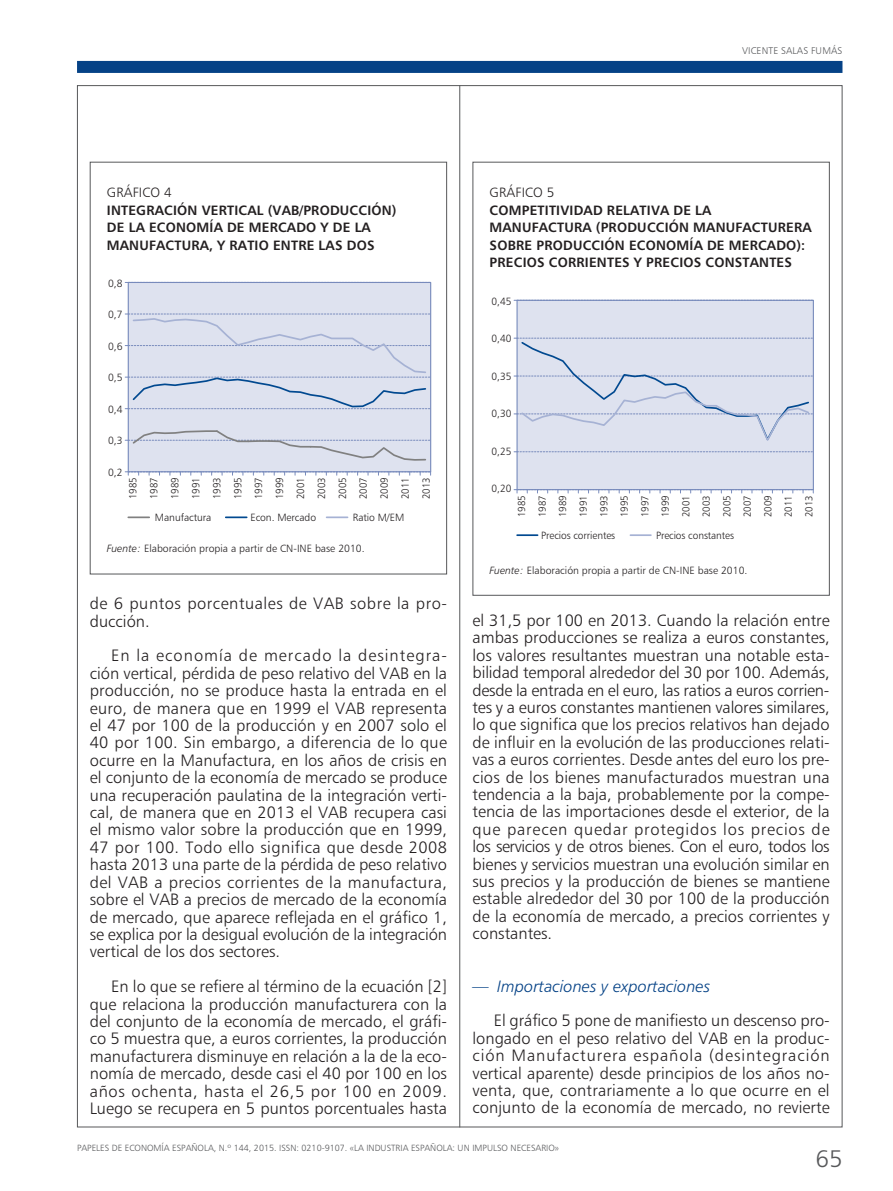
<style>
.page{position:relative;width:893px;height:1191px;background:#fff}
.page>*{position:absolute;margin:0;border:0;box-sizing:border-box;transform-origin:0 0}
.t1{font:24px "Humanist 777 BT Light B";color:#57585a}
.t2{font:16.5px/17.4px "Humanist 777 BT Light B";color:#231f20;text-align:justify}
.t3{font:16.5px/17.4px "Humanist 777 BT Light B";letter-spacing:.03em;color:#231f20}
.t4{font:13.5px/17.4px "Humanist 777 BT Bold B";letter-spacing:.015em;color:#231f20}
.t5{font:300 10.5px "Humanist 777";letter-spacing:-.005em;color:#231f20}
.t6{font:10.5px "Humanist 777 BT Light B";color:#231f20}
.t7{font:300 10.35px/21px "Humanist 777";color:#231f20;text-align:justify;scale:.93 1}
.t8{font:300 10.2px/20.5px "Humanist 777";color:#231f20;text-align:justify;scale:.95 1}
.t9{font:9.75px "Humanist 777 BT Light B";letter-spacing:.015em;color:#57585a}
.t10{font:9px "Humanist 777 BT Light B";color:#57585a}
.s1{font-family:"Humanist 777 BT Light B"}
.s2{font-family:"Humanist 777 BT Light Italic B"}
.s3{font-family:"Humanist 777 BT Light Italic B";color:#054286}
</style>
<div class="page">
<div style="left:77px;top:61px;width:765px;height:12px;background:#054286"></div>
<hr style="left:459px;top:85px;width:1px;height:1042px;background:#57585a">
<div style="left:128px;top:282px;width:303px;height:190px;background:#dee2ef"></div>
<svg style="left:125px;top:471px;width:306px;height:4px"></svg>
<hr style="left:128px;top:516px;width:21px;height:2px;background:#808080">
<hr style="left:226px;top:516px;width:21px;height:2px;background:#014990">
<div style="left:128px;top:282px;width:303px;height:190px;border:1px solid #788bbc"></div>
<hr style="left:327px;top:516px;width:21px;height:2px;background:#a6b2d4">
<svg style="left:125px;top:429px;width:306px;height:32px"></svg>
<svg style="left:125px;top:313px;width:306px;height:96px"></svg>
<div style="left:90px;top:162px;width:357px;height:412px;border:1px solid #57585a"></div>
<div style="left:517px;top:300px;width:296px;height:189px;background:#dee2ef"></div>
<svg style="left:514px;top:451px;width:298px;height:1px"></svg>
<svg style="left:514px;top:489px;width:300px;height:4px"></svg>
<hr style="left:517px;top:534px;width:21px;height:2px;background:#014990">
<div style="left:516px;top:300px;width:298px;height:190px;border:1px solid #788bbc"></div>
<hr style="left:630px;top:534px;width:21px;height:2px;background:#a6b2d4">
<svg style="left:514px;top:338px;width:299px;height:106px"></svg>
<div style="left:472px;top:162px;width:358px;height:433px;border:1px solid #57585a"></div>
<p class="t4" style="left:107px;top:185px;width:291px"><span class="s1">GRÁFICO 4<br></span>INTEGRACIÓN VERTICAL (VAB/PRODUCCIÓN)<br>DE LA ECONOMÍA DE MERCADO Y DE LA<br>MANUFACTURA, Y RATIO ENTRE LAS DOS</p>
<p class="t5" style="left:108px;top:279px;width:16px">0,8</p>
<p class="t5" style="left:108px;top:310px;width:16px">0,7</p>
<p class="t5" style="left:108px;top:342px;width:16px">0,6</p>
<p class="t5" style="left:108px;top:373px;width:16px">0,5</p>
<p class="t5" style="left:108px;top:405px;width:16px">0,4</p>
<p class="t5" style="left:108px;top:436px;width:16px">0,3</p>
<p class="t5" style="left:108px;top:468px;width:16px">0,2</p>
<p class="t7" style="left:123px;top:499px;width:25px;rotate:-90deg">1985<br>1987<br>1989<br>1991<br>1993<br>1995<br>1997<br>1999<br>2001<br>2003<br>2005<br>2007<br>2009<br>2011<br>2013</p>
<p class="t5" style="left:155px;top:512px;width:58px">Manufactura</p>
<p class="t5" style="left:250px;top:512px;width:67px">Econ. Mercado</p>
<p class="t5" style="left:353px;top:512px;width:53px">Ratio M/EM</p>
<p class="t6" style="left:107px;top:544px;width:259px"><span class="s2">Fuente:</span> Elaboración propia a partir de CN-INE base 2010.</p>
<p class="t9" style="left:742px;top:47px;width:102px">VICENTE SALAS FUMÁS</p>
<p class="t4" style="left:490px;top:185px;width:324px"><span class="s1">GRÁFICO 5<br></span>COMPETITIVIDAD RELATIVA DE LA<br>MANUFACTURA (PRODUCCIÓN MANUFACTURERA<br>SOBRE PRODUCCIÓN ECONOMÍA DE MERCADO):<br>PRECIOS CORRIENTES Y PRECIOS CONSTANTES</p>
<p class="t5" style="left:492px;top:296px;width:21px">0,45</p>
<p class="t5" style="left:492px;top:334px;width:21px">0,40</p>
<p class="t5" style="left:492px;top:371px;width:21px">0,35</p>
<p class="t5" style="left:492px;top:409px;width:21px">0,30</p>
<p class="t5" style="left:492px;top:446px;width:21px">0,25</p>
<p class="t5" style="left:492px;top:484px;width:21px">0,20</p>
<p class="t8" style="left:512px;top:517px;width:24px;rotate:-90deg">1985<br>1987<br>1989<br>1991<br>1993<br>1995<br>1997<br>1999<br>2001<br>2003<br>2005<br>2007<br>2009<br>2011<br>2013</p>
<p class="t5" style="left:541px;top:530px;width:75px">Precios corrientes</p>
<p class="t5" style="left:656px;top:530px;width:80px">Precios constantes</p>
<p class="t6" style="left:489px;top:566px;width:259px"><span class="s2">Fuente:</span> Elaboración propia a partir de CN-INE base 2010.</p>
<p class="t3" style="left:90px;top:596px;width:359px">de 6 puntos porcentuales de VAB sobre la pro&shy;ducción.</p>
<p class="t2" style="left:90px;top:648px;width:359px;text-indent:21px">En la economía de mercado la desintegra&shy;ción vertical, pérdida de peso relativo del VAB en la producción, no se produce hasta la entrada en el euro, de manera que en 1999 el VAB representa el 47 por 100 de la producción y en 2007 solo el 40 por 100. Sin embargo, a diferencia de lo que ocurre en la Manufactura, en los años de crisis en el conjunto de la economía de mercado se produce una recuperación paulatina de la integración verti&shy;cal, de manera que en 2013 el VAB recupera casi el mismo valor sobre la producción que en 1999, 47 por 100. Todo ello significa que desde 2008 hasta 2013 una parte de la pérdida de peso relativo del VAB a precios corrientes de la manufactura, sobre el VAB a precios de mercado de la economía de mercado, que aparece reflejada en el gráfico 1, se explica por la desigual evolución de la integración vertical de los dos sectores.</p>
<p class="t2" style="left:90px;top:979px;width:359px;text-indent:21px">En lo que se refiere al término de la ecuación [2] que relaciona la producción manufacturera con la del conjunto de la economía de mercado, el gráfi&shy;co 5 muestra que, a euros corrientes, la producción manufacturera disminuye en relación a la de la eco&shy;nomía de mercado, desde casi el 40 por 100 en los años ochenta, hasta el 26,5 por 100 en 2009.<br>Luego se recupera en 5 puntos porcentuales hasta</p>
<p class="t2" style="left:472px;top:613px;width:359px">el 31,5 por 100 en 2013. Cuando la relación entre ambas producciones se realiza a euros constantes, los valores resultantes muestran una notable esta&shy;bilidad temporal alrededor del 30 por 100. Además, desde la entrada en el euro, las ratios a euros corrien - tes y a euros constantes mantienen valores similares, lo que significa que los precios relativos han dejado de influir en la evolución de las producciones relati&shy;vas a euros corrientes. Desde antes del euro los pre&shy;cios de los bienes manufacturados muestran una tendencia a la baja, probablemente por la compe&shy;tencia de las importaciones desde el exterior, de la que parecen quedar protegidos los precios de los servicios y de otros bienes. Con el euro, todos los bienes y servicios muestran una evolución similar en sus precios y la producción de bienes se mantiene estable alrededor del 30 por 100 de la producción de la economía de mercado, a precios corrientes y constantes.</p>
<p class="t2" style="left:494px;top:969px;width:337px;line-height:34.8px;text-indent:-21px"><span class="s3">— Importaciones y exportaciones<br></span>El gráfico 5 pone de manifiesto un descenso pro-</p>
<p class="t2" style="left:472px;top:1030px;width:359px">longado en el peso relativo del VAB en la produc&shy;ción Manufacturera española (desintegración vertical aparente) desde principios de los años no&shy;venta, que, contrariamente a lo que ocurre en el conjunto de la economía de mercado, no revierte</p>
<p class="t1" style="left:816px;top:1148px;width:28px">65</p>
<p class="t10" style="left:77px;top:1144px;width:483px">PAPELES DE ECONOMÍA ESPAÑOLA, N.º 144, 2015. ISSN: 0210-9107. «LA INDUSTRIA ESPAÑOLA: UN IMPULSO NECESARIO»</p>
</div>
